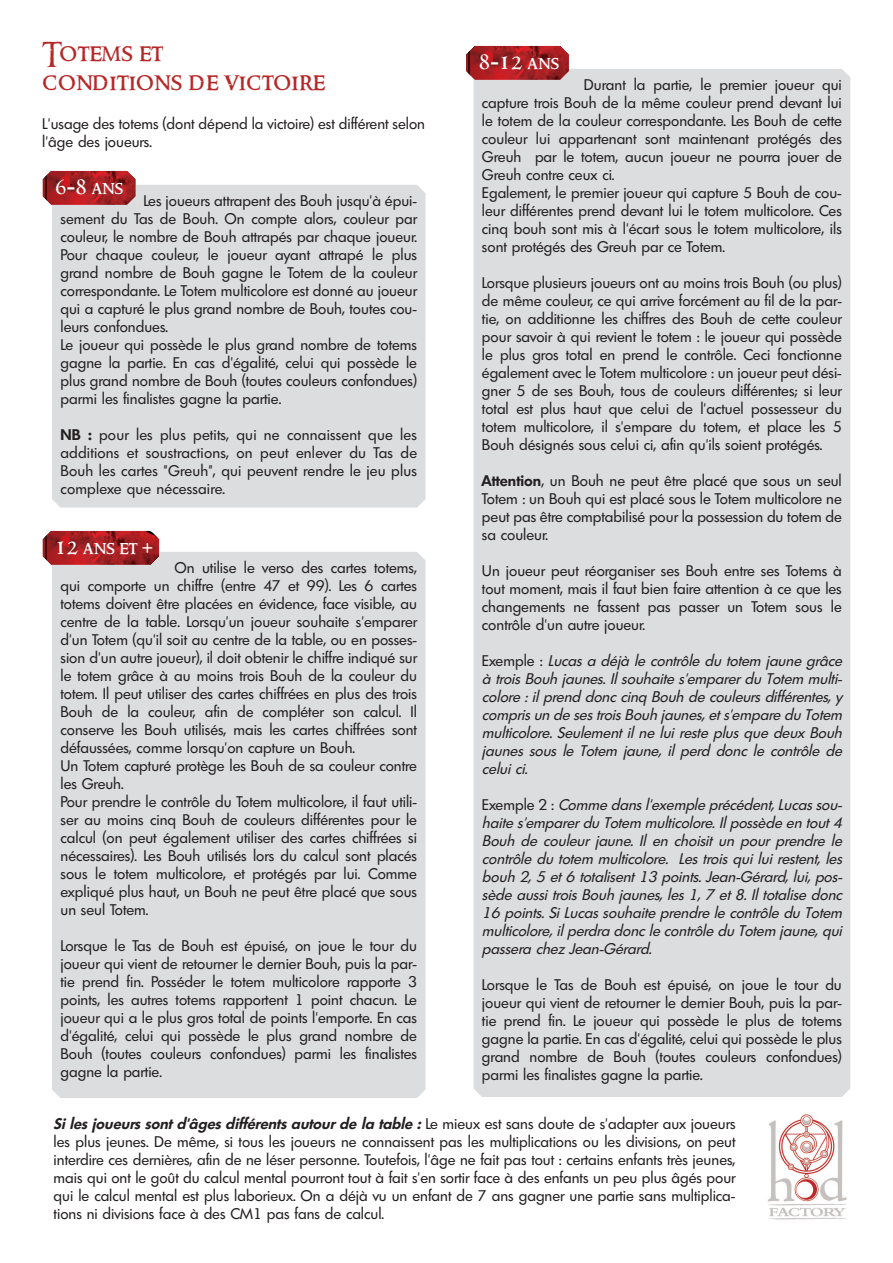
<style>
.page{position:relative;width:893px;height:1263px;background:#fff}
.page>*{position:absolute;margin:0;border:0;box-sizing:border-box;transform-origin:0 0}
.t1{font:500 24px/28.8px "Ringbearer";color:#b62828}
.t2{font:500 24px "Ringbearer";color:#fff}
.t3{font:500 18px "Ringbearer";color:#fff}
.t4{font:15px/18px "Limerick";color:#231f20;text-align:justify}
.t5{font:italic 15px/18px "Limerick";color:#231f20}
.s1{font-size:24px}
.s2{font-family:"Rockwell";font-weight:400;font-size:24px}
.s3{font-weight:600}
.s4{font-family:"Rockwell";font-weight:400}
.s5{font-size:18px}
.s6{font-style:normal}
.s7{font-weight:600;font-style:italic}
</style>
<div class="page">
<div style="left:52px;top:185px;width:373px;height:323px;background:#dcdddf"></div>
<div style="left:52px;top:552px;width:373px;height:546px;background:#dcdddf"></div>
<div style="left:473px;top:69px;width:377px;height:1028px;background:#dcdddf"></div>
<img style="left:42px;top:171px;width:94px;height:34px">
<img style="left:466px;top:46px;width:103px;height:34px">
<img style="left:42px;top:531px;width:117px;height:34px">
<img style="left:767px;top:1114px;width:80px;height:106px">
<h1 class="t1" style="left:42px;top:38px;width:284px">Totems et<br>conditions de victoire</h1>
<p class="t4" style="left:42px;top:116px;width:384px">L'usage des totems (dont dépend la victoire) est différent selon l'âge des joueurs.</p>
<p class="t3" style="left:55px;top:177px;width:70px"><span class="s1">6</span><span class="s2">-</span><span class="s1">8</span> ans</p>
<p class="t4" style="left:60px;top:193px;width:358px;text-align:left;text-indent:83px">Les joueurs attrapent des Bouh jusqu'à épui&shy;sement du Tas de Bouh. On compte alors, couleur par couleur, le nombre de Bouh attrapés par chaque joueur.<br>Pour chaque couleur, le joueur ayant attrapé le plus grand nombre de Bouh gagne le Totem de la couleur correspondante. Le Totem multicolore est donné au joueur qui a capturé le plus grand nombre de Bouh, toutes cou&shy;leurs confondues.<br>Le joueur qui possède le plus grand nombre de totems gagne la partie. En cas d'égalité, celui qui possède le plus grand nombre de Bouh (toutes couleurs confondues) parmi les finalistes gagne la partie.</p>
<p class="t4" style="left:60px;top:427px;width:358px"><span class="s3">NB :</span> pour les plus petits, qui ne connaissent que les additions et soustractions, on peut enlever du Tas de Bouh les cartes "Greuh", qui peuvent rendre le jeu plus complexe que nécessaire.</p>
<p class="t3" style="left:55px;top:537px;width:100px"><span class="s1">12</span> ans et <span class="s4">+</span></p>
<p class="t4" style="left:60px;top:560px;width:358px;text-align:left;text-indent:114px">On utilise le verso des cartes totems, qui comporte un chiffre (entre 47 et 99). Les 6 cartes totems doivent être placées en évidence, face visible, au centre de la table. Lorsqu'un joueur souhaite s'emparer d'un Totem (qu'il soit au centre de la table, ou en posses&shy;sion d'un autre joueur), il doit obtenir le chiffre indiqué sur le totem grâce à au moins trois Bouh de la couleur du totem. Il peut utiliser des cartes chiffrées en plus des trois Bouh de la couleur, afin de compléter son calcul. Il conserve les Bouh utilisés, mais les cartes chiffrées sont défaussées, comme lorsqu'on capture un Bouh.<br>Un Totem capturé protège les Bouh de sa couleur contre les Greuh.<br>Pour prendre le contrôle du Totem multicolore, il faut utili&shy;ser au moins cinq Bouh de couleurs différentes pour le calcul (on peut également utiliser des cartes chiffrées si nécessaires). Les Bouh utilisés lors du calcul sont placés sous le totem multicolore, et protégés par lui. Comme expliqué plus haut, un Bouh ne peut être placé que sous un seul Totem.</p>
<p class="t4" style="left:60px;top:938px;width:358px">Lorsque le Tas de Bouh est épuisé, on joue le tour du joueur qui vient de retourner le dernier Bouh, puis la par&shy;tie prend fin. Posséder le totem multicolore rapporte 3 points, les autres totems rapportent 1 point chacun. Le joueur qui a le plus gros total de points l'emporte. En cas d'égalité, celui qui possède le plus grand nombre de Bouh (toutes couleurs confondues) parmi les finalistes gagne la partie.</p>
<h1 class="t2" style="left:478px;top:47px;width:82px">8<span class="s4">-</span>12 <span class="s5">ans</span></h1>
<p class="t4" style="left:482px;top:77px;width:361px;text-align:left;text-indent:102px">Durant la partie, le premier joueur qui capture trois Bouh de la même couleur prend devant lui le totem de la couleur correspondante. Les Bouh de cette couleur lui appartenant sont maintenant protégés des Greuh par le totem, aucun joueur ne pourra jouer de Greuh contre ceux ci.<br>Egalement, le premier joueur qui capture 5 Bouh de cou&shy;leur différentes prend devant lui le totem multicolore. Ces cinq bouh sont mis à l'écart sous le totem multicolore, ils sont protégés des Greuh par ce Totem.</p>
<p class="t4" style="left:482px;top:275px;width:361px">Lorsque plusieurs joueurs ont au moins trois Bouh (ou plus) de même couleur, ce qui arrive forcément au fil de la par&shy;tie, on additionne les chiffres des Bouh de cette couleur pour savoir à qui revient le totem : le joueur qui possède le plus gros total en prend le contrôle. Ceci fonctionne également avec le Totem multicolore : un joueur peut dési&shy;gner 5 de ses Bouh, tous de couleurs différentes; si leur total est plus haut que celui de l'actuel possesseur du totem multicolore, il s'empare du totem, et place les 5<br>Bouh désignés sous celui ci, afin qu'ils soient protégés.</p>
<p class="t4" style="left:482px;top:473px;width:361px"><span class="s3">Attention</span>, un Bouh ne peut être placé que sous un seul Totem : un Bouh qui est placé sous le Totem multicolore ne peut pas être comptabilisé pour la possession du totem de sa couleur.</p>
<p class="t4" style="left:482px;top:563px;width:361px">Un joueur peut réorganiser ses Bouh entre ses Totems à tout moment, mais il faut bien faire attention à ce que les changements ne fassent pas passer un Totem sous le contrôle d'un autre joueur.</p>
<p class="t5" style="left:482px;top:653px;width:365px"><span class="s6">E xe m p l e :</span> Lucas a déjà le contrôle du totem jaune grâce à trois Bouh jaunes. Il souhaite s'emparer du Totem multi&shy;colore : il prend donc cinq Bouh de couleurs différentes, y comprisun de sestroisBouh jaunes,ets'empare du Totem multicolore. Seulement il ne lui reste plus que deux Bouh jaunes sous le Totem jaune, il perd donc le contrôle de celui ci.</p>
<p class="t5" style="left:482px;top:797px;width:365px;text-align:justify"><span class="s6">E xe m p l e 2 :</span> Comme dansl'exemple précédent,Lucassou&shy;haite s'emparerdu Totem multicolore.Ilpossède en tout4<br>Bouh de couleur jaune. Il en choisit un pour prendre le contrôle du totem multicolore. Les trois qui lui restent, les bouh 2, 5 et 6 totalisent 13 points. Jean-Gérard, lui, pos&shy;sède aussi trois Bouh jaunes, les 1, 7 et 8. Il totalise donc 16 points. Si Lucas souhaite prendre le contrôle du Totem multicolore,ilperdra doncle contrôle du Totem jaune,qui passera chez Jean-Gérard.</p>
<p class="t4" style="left:482px;top:977px;width:361px">Lorsque le Tas de Bouh est épuisé, on joue le tour du joueur qui vient de retourner le dernier Bouh, puis la par&shy;tie prend fin. Le joueur qui possède le plus de totems gagne la partie. En cas d'égalité, celui qui possède le plus grand nombre de Bouh (toutes couleurs confondues) parmi les finalistes gagne la partie.</p>
<p class="t4" style="left:54px;top:1116px;width:683px"><span class="s7">Si les joueurs sont d'âges différents autour de la table :</span> Le mieux est sans doute de s'adapter aux joueurs les plus jeunes. De même, si tous les joueurs ne connaissent pas les multiplications ou les divisions, on peut interdire ces dernières, afin de ne léser personne. Toutefois, l'âge ne fait pas tout : certains enfants très jeunes, mais qui ont le goût du calcul mental pourront tout à fait s'en sortir face à des enfants un peu plus âgés pour qui le calcul mental est plus laborieux. On a déjà vu un enfant de 7 ans gagner une partie sans multiplica&shy;tions ni divisions face à des CM1 pas fans de calcul.</p>
</div>
